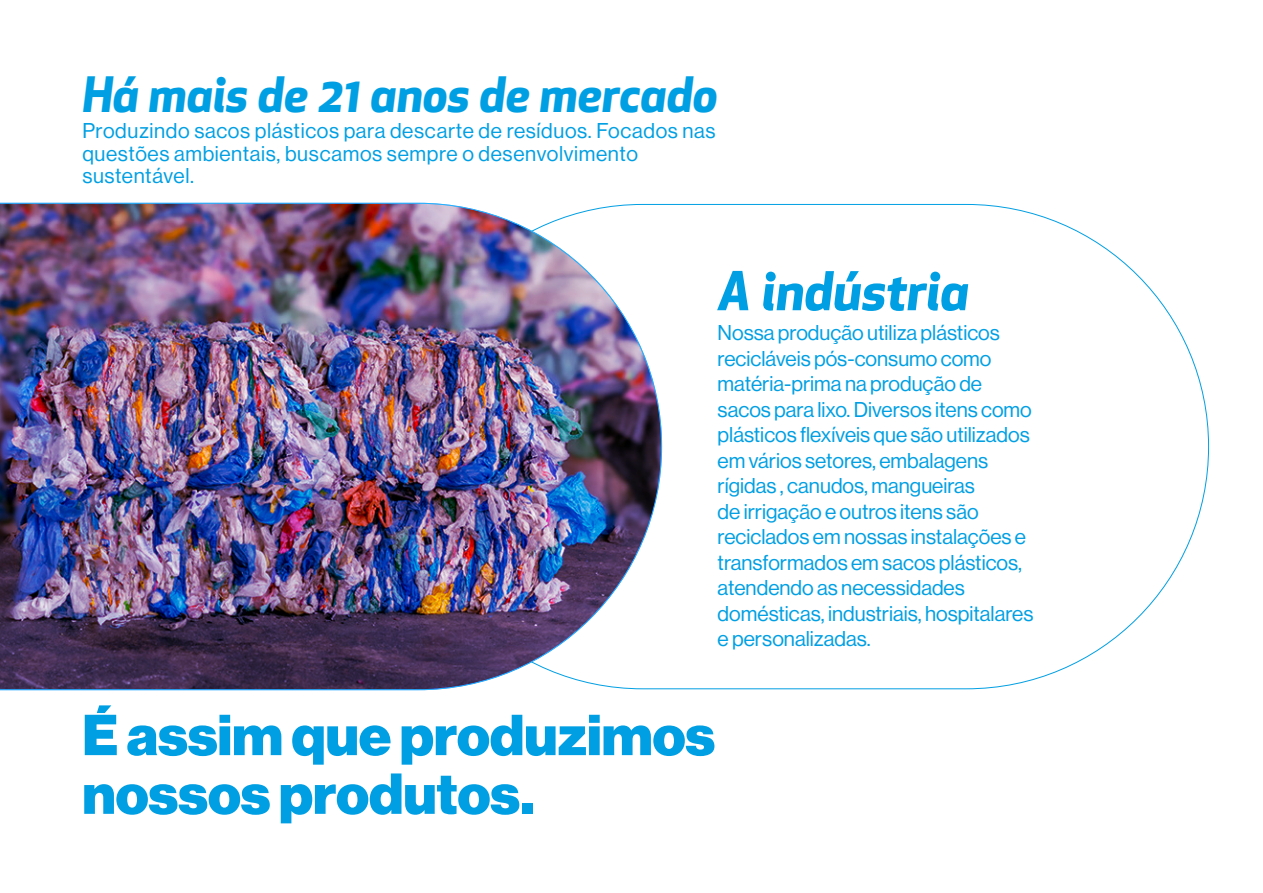
<style>
.page{position:relative;width:1263px;height:893px;background:#fff}
.page>*{position:absolute;margin:0;border:0;box-sizing:border-box;transform-origin:0 0}
.t1{font:900 56.4px/58.7px "Neue Haas Display";color:#009fe3}
.t2{font:italic 700 52.2px "Apex New";color:#009fe3}
.t3{font:italic 700 47.55px "Apex New";color:#009fe3}
.t4{font:21px/25.5px "Neue Haas Display";color:#009fe3}
.t5{font:21px/22.5px "Neue Haas Display";letter-spacing:.03em;color:#009fe3}
</style>
<div class="page">
<img style="left:0;top:203px;width:662px;height:487px">
<h3 class="t3" style="left:82px;top:60px;width:637px">Há mais de 21 anos de mercado</h3>
<p class="t5" style="left:82px;top:120px;width:635px">Produzindo sacos plásticos para descarte de resíduos. Focados nas questões ambientais, buscamos sempre o desenvolvimento sustentável.</p>
<h2 class="t2" style="left:718px;top:253px;width:253px">A indústria</h2>
<p class="t4" style="left:718px;top:320px;width:317px">Nossa produção utiliza plásticos recicláveis pós-consumo como matéria-prima na produção de sacos para lixo. Diversos itens como plásticos flexíveis que são utilizados em vários setores, embalagens rígidas , canudos, mangueiras<br>de irrigação e outros itens são reciclados em nossas instalações e transformados em sacos plásticos, atendendo as necessidades domésticas, industriais, hospitalares e personalizadas.</p>
<h1 class="t1" style="left:82px;top:707px;width:634px">É assim que produzimos nossos produtos.</h1>
</div>
